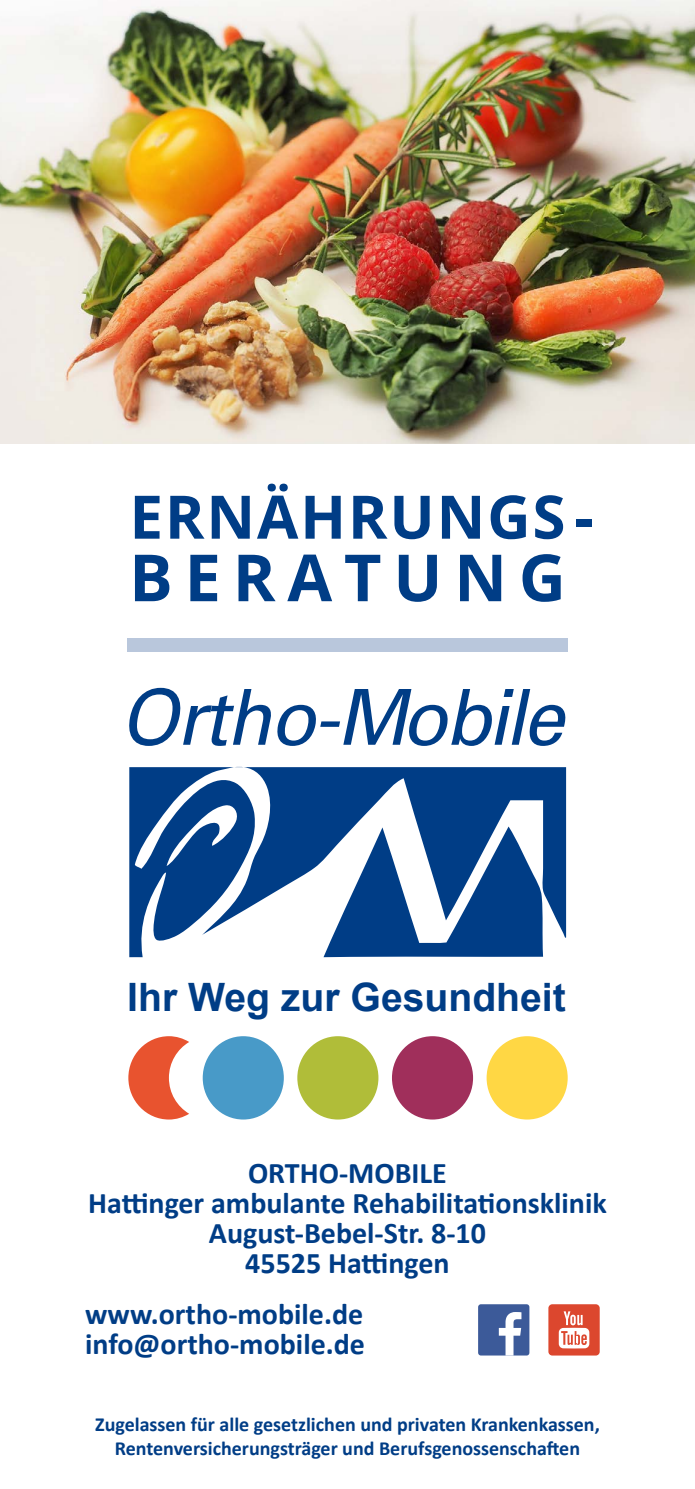
<style>
.page{position:relative;width:695px;height:1489px;background:#fff}
.page>*{position:absolute;margin:0;border:0;box-sizing:border-box;transform-origin:0 0}
.t1{font:700 65px "Open Sans";letter-spacing:.18em;color:#003d86}
.t2{font:700 60px "Open Sans";letter-spacing:.03em;color:#003d86}
.t3{font:700 39px "Arial";color:#003d86}
.t4{font:700 30px/30px "Calibri";color:#003d86;text-align:center}
.t5{font:700 20px/24px "Calibri";color:#003d86;text-align:center}
</style>
<div class="page">
<svg style="left:257px;top:767px;width:309px;height:171px;fill:#003d86"></svg>
<svg style="left:323px;top:826px;width:220px;height:131px"></svg>
<svg style="left:129px;top:766px;width:128px;height:191px"></svg>
<svg style="left:129px;top:687px;width:437px;height:59px"></svg>
<svg style="left:128px;top:1036px;width:61px;height:83px"></svg>
<div style="left:203px;top:1036px;width:81px;height:83px;background:#489ac8;border-radius:50%"></div>
<div style="left:297px;top:1036px;width:81px;height:83px;background:#b0bd39;border-radius:50%"></div>
<div style="left:392px;top:1036px;width:81px;height:83px;background:#a02f5b;border-radius:50%"></div>
<div style="left:486px;top:1036px;width:81px;height:83px;background:#ffd744;border-radius:50%"></div>
<div style="left:127px;top:638px;width:440px;height:13px;background:#b9c7dc"></div>
<img style="left:0;top:0;width:694px;height:443px">
<div style="left:478px;top:1304px;width:51px;height:51px;background:#3c5a99;border-radius:3px"></div>
<svg style="left:498px;top:1312px;width:23px;height:43px"></svg>
<div style="left:548px;top:1304px;width:51px;height:51px;background:#dc472e;border-radius:4px"></div>
<svg style="left:558px;top:1311px;width:31px;height:37px"></svg>
<svg style="left:570px;top:1314px;width:5px;height:11px"></svg>
<h2 class="t2" style="left:129px;top:474px;width:465px">ERNÄHRUNGS-</h2>
<h1 class="t1" style="left:129px;top:531px;width:438px">BERATUNG</h1>
<p class="t3" style="left:127px;top:970px;width:440px">Ihr Weg zur Gesundheit</p>
<p class="t4" style="left:88px;top:1157px;width:520px">ORTHO-MOBILE<br>Hattinger ambulante Rehabilitationsklinik<br>August-Bebel-Str. 8-10<br>45525 Hattingen</p>
<p class="t4" style="left:85px;top:1298px;width:281px;text-align:left">www.ortho-mobile.de info@ortho-mobile.de</p>
<p class="t5" style="left:95px;top:1411px;width:506px">Zugelassen für alle gesetzlichen und privaten Krankenkassen,<br>Rentenversicherungsträger und Berufsgenossenschaften</p>
</div>
